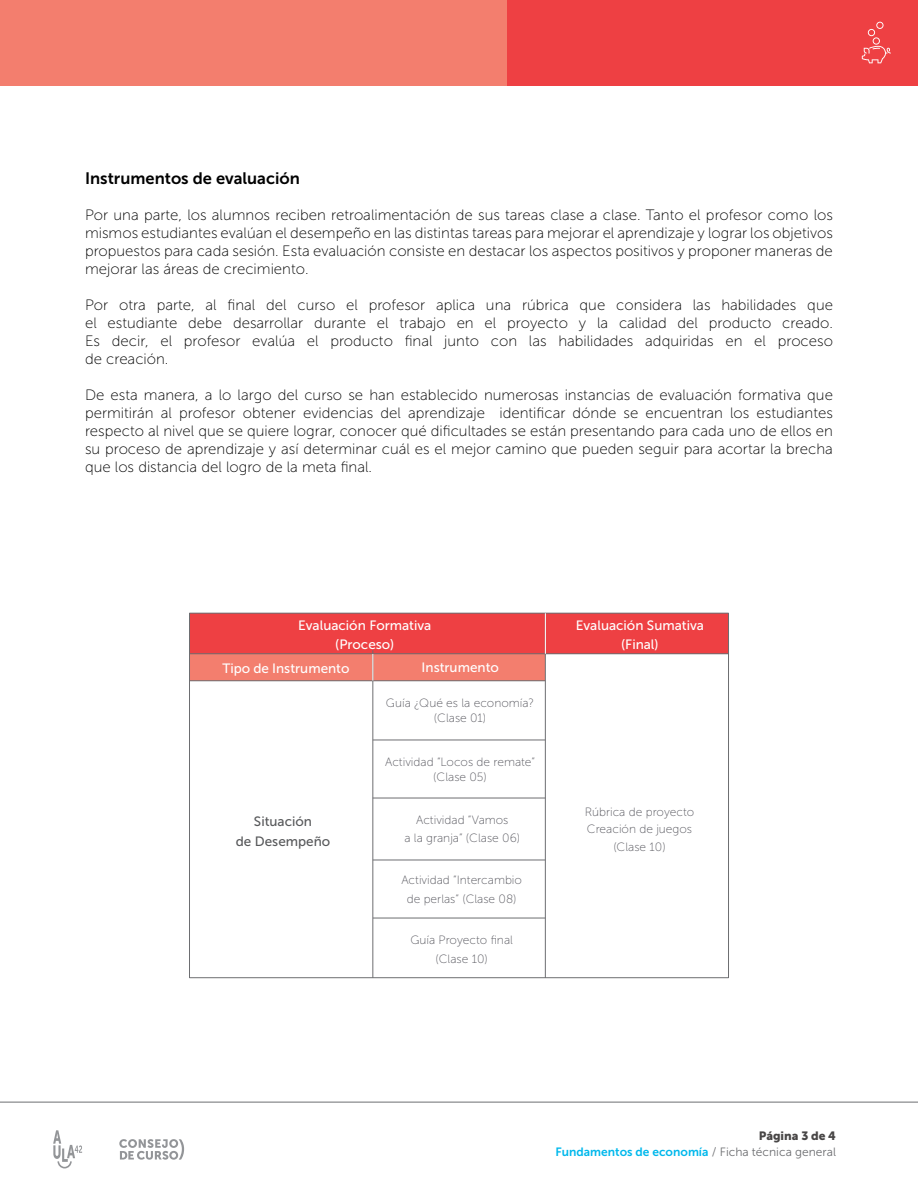
<style>
.page{position:relative;width:918px;height:1188px;background:#fff}
.page>*{position:absolute;margin:0;border:0;box-sizing:border-box;transform-origin:0 0}
.t1{font:16.5px "Museo Sans 700";color:#000}
.t2{font:15px/18px "Museo Sans 100";color:#000;text-align:justify}
.t3{font:13.5px/19.2px "Museo Sans 500";color:#fff;text-align:center}
.t4{font:13.5px/20.4px "Museo Sans 500";color:#58595b;text-align:center}
.t5{font:12px/17.7px "Museo Sans 100";color:#58585f;text-align:center}
.t6{font:12px "Museo Sans 700";color:#00b8ec}
.t7{font:12px "Museo Sans 900";color:#484646}
.s1{font-family:"Museo Sans 300";color:#6d6e71}
</style>
<div class="page">
<div style="left:0;top:0;width:507px;height:85px;background:#f37e6e"></div>
<div style="left:507px;top:0;width:411px;height:85px;background:#ee4043"></div>
<svg style="left:53px;top:1130px;width:29px;height:38px"></svg>
<svg style="left:119px;top:1139px;width:65px;height:21px"></svg>
<hr style="left:0;top:1102px;width:918px;height:1px;background:#6d6e71">
<svg style="left:862px;top:22px;width:29px;height:41px"></svg>
<div style="left:189px;top:613px;width:540px;height:41px;background:#ee4043"></div>
<div style="left:189px;top:654px;width:356px;height:27px;background:#f37e6e"></div>
<hr style="left:373px;top:650px;width:1px;height:328px;background:#6d6e71">
<hr style="left:545px;top:613px;width:1px;height:365px;background:#6d6e71">
<hr style="left:373px;top:798px;width:172px;height:1px;background:#6d6e71">
<hr style="left:373px;top:918px;width:172px;height:1px;background:#6d6e71">
<hr style="left:189px;top:681px;width:356px;height:1px;background:#6d6e71">
<hr style="left:190px;top:654px;width:538px;height:1px;background:#6d6e71">
<hr style="left:373px;top:740px;width:172px;height:1px;background:#6d6e71">
<hr style="left:373px;top:860px;width:172px;height:1px;background:#6d6e71">
<hr style="left:545px;top:613px;width:1px;height:41px;background:#fff">
<svg style="left:373px;top:654px;width:1px;height:27px"></svg>
<p class="t1" style="left:85px;top:169px;width:216px">Instrumentos de evaluación</p>
<p class="t2" style="left:85px;top:206px;width:749px">Por una parte, los alumnos reciben retroalimentación de sus tareas clase a clase. Tanto el profesor como los mismos estudiantes evalúan el desempeño en las distintas tareas para mejorar el aprendizaje y lograr los objetivos propuestos para cada sesión. Esta evaluación consiste en destacar los aspectos positivos y proponer maneras de mejorar las áreas de crecimiento.</p>
<p class="t2" style="left:85px;top:296px;width:749px">Por otra parte, al final del curso el profesor aplica una rúbrica que considera las habilidades que el estudiante debe desarrollar durante el trabajo en el proyecto y la calidad del producto creado.<br>Es decir, el profesor evalúa el producto final junto con las habilidades adquiridas en el proceso de creación.</p>
<p class="t2" style="left:85px;top:386px;width:750px">De esta manera, a lo largo del curso se han establecido numerosas instancias de evaluación formativa que permitirán al profesor obtener evidencias del aprendizaje identificar dónde se encuentran los estudiantes respecto al nivel que se quiere lograr, conocer qué dificultades se están presentando para cada uno de ellos en su proceso de aprendizaje y así determinar cuál es el mejor camino que pueden seguir para acortar la brecha que los distancia del logro de la meta final.</p>
<p class="t3" style="left:298px;top:615px;width:135px">Evaluación Formativa (Proceso)</p>
<p class="t3" style="left:222px;top:658px;width:129px">Tipo de Instrumento</p>
<p class="t3" style="left:422px;top:658px;width:79px">Instrumento</p>
<p class="t4" style="left:236px;top:811px;width:96px">Situación<br>de Desempeño</p>
<p class="t5" style="left:386px;top:696px;width:150px;line-height:15px">Guía ¿Qué es la economía? (Clase 01)</p>
<p class="t5" style="left:385px;top:754px;width:152px;line-height:15px">Actividad “Locos de remate” (Clase 05)</p>
<p class="t5" style="left:404px;top:812px;width:117px">Actividad “Vamos<br>a la granja” (Clase 06)</p>
<p class="t5" style="left:401px;top:870px;width:122px;line-height:19.2px">Actividad “Intercambio de perlas” (Clase 08)</p>
<p class="t5" style="left:410px;top:931px;width:104px;line-height:19.2px">Guía Proyecto final (Clase 10)</p>
<p class="t3" style="left:576px;top:616px;width:130px">Evaluación Sumativa (Final)</p>
<p class="t5" style="left:585px;top:803px;width:111px">Rúbrica de proyecto<br>Creación de juegos (Clase 10)</p>
<p class="t7" style="left:759px;top:1129px;width:79px">Página 3 de 4</p>
<p class="t6" style="left:556px;top:1145px;width:282px">Fundamentos de economía <span class="s1">/ Ficha técnica general</span></p>
</div>
